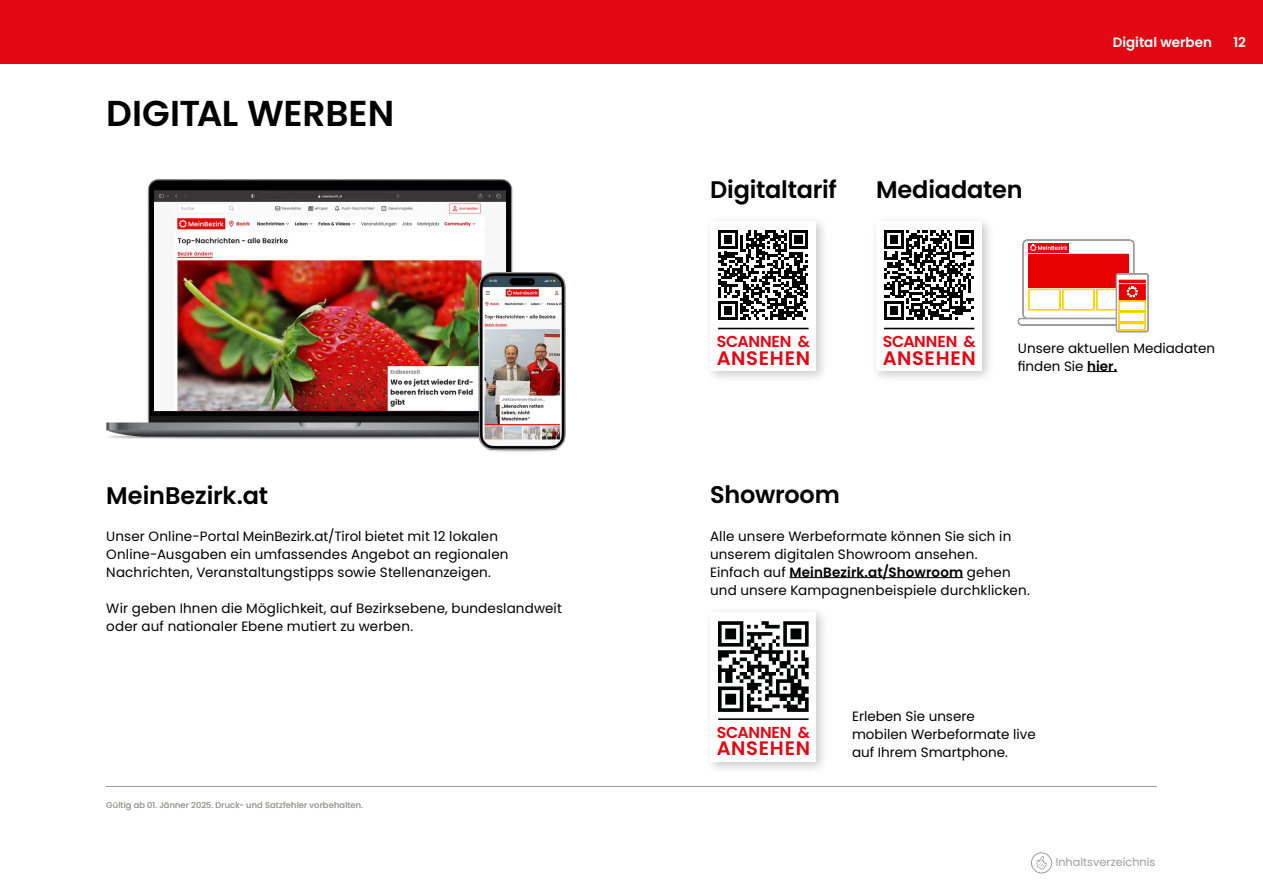
<style>
.page{position:relative;width:1263px;height:893px;background:#fff}
.page>*{position:absolute;margin:0;border:0;box-sizing:border-box;transform-origin:0 0}
.t1{font:600 36px "Poppins";color:#000}
.t2{font:600 24px "Poppins";letter-spacing:-.01em;color:#000}
.t3{font:600 19.5px "Poppins";letter-spacing:.035em;color:#e30613}
.t4{font:600 15.9px "Poppins";letter-spacing:-.015em;color:#e30613}
.t5{font:13.5px/18px "Poppins";letter-spacing:.01em;color:#000}
.t6{font:600 13.5px "Poppins";color:#fff}
.t7{font:11.25px "Poppins";color:#9d9d9c}
.t8{font:8.25px "Poppins";letter-spacing:.02em;color:#9d9d9c}
.s1{font-weight:600}
</style>
<div class="page">
<div style="left:0;top:0;width:1263px;height:64px;background:#e30613"></div>
<svg style="left:1036px;top:856px;width:11px;height:14px"></svg>
<div style="left:1031px;top:853px;width:21px;height:20px;border:1px solid #9d9d9c;border-radius:50%"></div>
<hr style="left:106px;top:786px;width:1050px;height:1px;background:#9d9d9c">
<img style="left:106px;top:180px;width:407px;height:259px">
<div style="left:154px;top:202px;width:351px;height:209px;background:#f7f7f7"></div>
<img style="left:177px;top:203px;width:305px;height:208px">
<img style="left:478px;top:272px;width:87px;height:180px">
<div style="left:704px;top:606px;width:125px;height:168px;background:#000;opacity:.21"></div>
<div style="left:710px;top:612px;width:106px;height:149px;background:#fff"></div>
<hr style="left:718px;top:718px;width:90px;height:2px;background:#000">
<svg style="left:718px;top:621px;width:91px;height:91px"></svg>
<hr style="left:1087px;top:371px;width:30px;height:1px;background:#000">
<hr style="left:789px;top:577px;width:174px;height:1px;background:#000">
<div style="left:870px;top:215px;width:125px;height:169px;background:#000;opacity:.21"></div>
<div style="left:876px;top:221px;width:106px;height:150px;background:#fff"></div>
<hr style="left:884px;top:328px;width:90px;height:1px;background:#000">
<svg style="left:884px;top:230px;width:90px;height:90px"></svg>
<svg style="left:1018px;top:240px;width:130px;height:92px"></svg>
<div style="left:704px;top:215px;width:125px;height:169px;background:#000;opacity:.21"></div>
<div style="left:710px;top:221px;width:106px;height:150px;background:#fff"></div>
<hr style="left:718px;top:328px;width:90px;height:1px;background:#000">
<svg style="left:719px;top:230px;width:89px;height:90px"></svg>
<h1 class="t1" style="left:106px;top:93px;width:289px">DIGITAL WERBEN</h1>
<h2 class="t2" style="left:106px;top:481px;width:163px">MeinBezirk.at</h2>
<p class="t5" style="left:106px;top:527px;width:404px">Unser Online-Portal MeinBezirk.at/Tirol bietet mit 12 lokalen<br>Online-Ausgaben ein umfassendes Angebot an regionalen<br>Nachrichten, Veranstaltungstipps sowie Stellenanzeigen.</p>
<p class="t5" style="left:106px;top:599px;width:457px">Wir geben Ihnen die Möglichkeit, auf Bezirksebene, bundeslandweit oder auf nationaler Ebene mutiert zu werben.</p>
<p class="t8" style="left:106px;top:800px;width:258px">Gültig ab 01. Jänner 2025. Druck- und Satzfehler vorbehalten.</p>
<h2 class="t2" style="left:710px;top:175px;width:128px">Digitaltarif</h2>
<h2 class="t2" style="left:876px;top:175px;width:148px">Mediadaten</h2>
<p class="t6" style="left:1113px;top:35px;width:101px">Digital werben</p>
<p class="t6" style="left:1233px;top:35px;width:14px">12</p>
<p class="t4" style="left:717px;top:332px;width:95px">SCANNEN &amp;</p>
<h3 class="t3" style="left:717px;top:347px;width:95px">ANSEHEN</h3>
<p class="t4" style="left:883px;top:332px;width:95px">SCANNEN &amp;</p>
<h3 class="t3" style="left:883px;top:347px;width:95px">ANSEHEN</h3>
<p class="t5" style="left:1018px;top:339px;width:199px">Unsere aktuellen Mediadaten finden Sie <span class="s1">hier.</span></p>
<h2 class="t2" style="left:710px;top:480px;width:131px">Showroom</h2>
<p class="t5" style="left:710px;top:527px;width:321px">Alle unsere Werbeformate können Sie sich in unserem digitalen Showroom ansehen.<br>Einfach auf <span class="s1">MeinBezirk.at/Showroom</span> gehen und unsere Kampagnenbeispiele durchklicken.</p>
<p class="t4" style="left:717px;top:723px;width:95px">SCANNEN &amp;</p>
<h3 class="t3" style="left:717px;top:737px;width:95px">ANSEHEN</h3>
<p class="t5" style="left:852px;top:707px;width:185px">Erleben Sie unsere<br>mobilen Werbeformate live auf Ihrem Smartphone.</p>
<p class="t7" style="left:1056px;top:856px;width:101px">Inhaltsverzeichnis</p>
</div>
